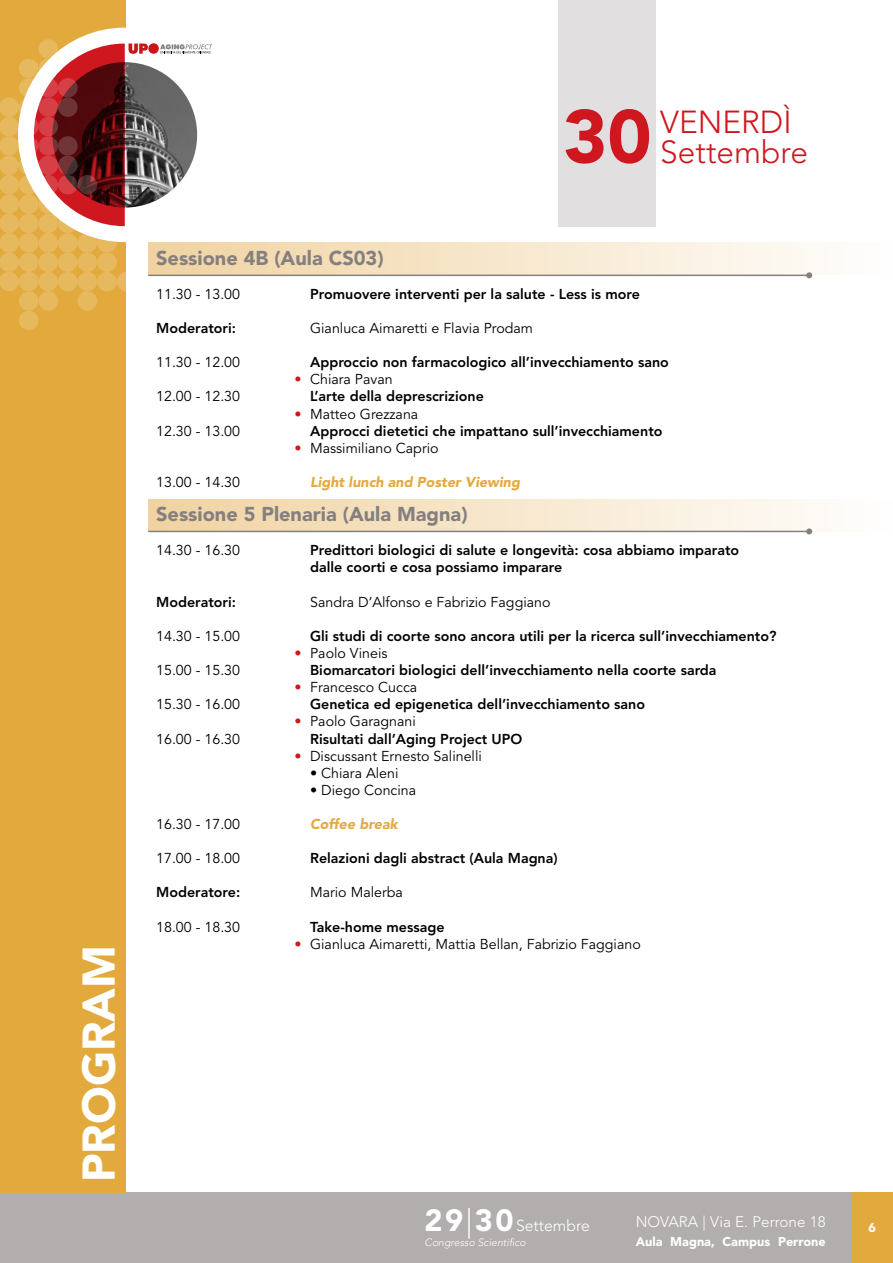
<style>
.page{position:relative;width:893px;height:1263px;background:#fff}
.page>*{position:absolute;margin:0;border:0;box-sizing:border-box;transform-origin:0 0}
.t1{font:900 74.7px "Avenir LT Pro";color:#cf1720}
.t2{font:900 45.45px "Avenir LT Pro";color:#fff}
.t3{font:300 31.65px "Avenir LT Pro";color:#cf1720}
.t4{font:900 19.95px "Avenir LT Pro";color:#858080}
.t5{font:300 15.75px "Avenir LT Pro";color:#fff}
.t6{font:300 15.15px "Avenir LT Pro";color:#fff}
.t7{font:800 14.25px/17.1px "Avenir LT Pro";color:#000}
.t8{font:14.25px "Avenir LT Pro";color:#000}
.t9{font:italic 900 14.25px "Avenir LT Pro";color:#e2aa3d}
.t10{font:900 12.6px "Avenir LT Pro";color:#fff}
.t11{font:italic 300 10.5px "Avenir LT Pro";color:#fff}
.s1{color:#cf1720}
.s2{font-weight:900;font-size:30.6px}
.s3{font-size:30.6px}
</style>
<div class="page">
<div style="left:0;top:1192px;width:893px;height:71px;background:#b3aeae"></div>
<div style="left:0;top:0;width:125px;height:1192px;background:#e2aa3d"></div>
<div style="left:18px;top:28px;width:214px;height:214px;background:#fff;border-radius:50%"></div>
<svg style="left:38px;top:39px;width:20px;height:20px"></svg>
<div style="left:38px;top:214px;width:20px;height:19px;background:#e7b95f;border-radius:50%"></div>
<div style="left:38px;top:233px;width:20px;height:20px;background:#e7b95f;border-radius:50%"></div>
<div style="left:38px;top:253px;width:20px;height:19px;background:#e7b95f;border-radius:50%"></div>
<div style="left:38px;top:272px;width:20px;height:19px;background:#e7b95f;border-radius:50%"></div>
<svg style="left:58px;top:214px;width:20px;height:19px"></svg>
<div style="left:58px;top:233px;width:20px;height:20px;background:#e7b95f;border-radius:50%"></div>
<div style="left:58px;top:253px;width:20px;height:19px;background:#e7b95f;border-radius:50%"></div>
<div style="left:58px;top:272px;width:20px;height:19px;background:#e7b95f;border-radius:50%"></div>
<svg style="left:78px;top:233px;width:19px;height:20px"></svg>
<div style="left:78px;top:253px;width:19px;height:19px;background:#e7b95f;border-radius:50%"></div>
<div style="left:78px;top:272px;width:19px;height:19px;background:#e7b95f;border-radius:50%"></div>
<div style="left:78px;top:291px;width:19px;height:20px;background:#e7b95f;border-radius:50%"></div>
<svg style="left:97px;top:233px;width:20px;height:20px"></svg>
<div style="left:97px;top:253px;width:20px;height:19px;background:#e7b95f;border-radius:50%"></div>
<div style="left:97px;top:272px;width:20px;height:19px;background:#e7b95f;border-radius:50%"></div>
<svg style="left:117px;top:272px;width:19px;height:19px"></svg>
<div style="left:38px;top:291px;width:20px;height:20px;background:#e7b95f;border-radius:50%"></div>
<div style="left:19px;top:59px;width:19px;height:19px;background:#e7b95f;border-radius:50%"></div>
<svg style="left:19px;top:78px;width:19px;height:19px"></svg>
<div style="left:19px;top:97px;width:19px;height:20px;background:#fff;border-radius:50%"></div>
<svg style="left:19px;top:156px;width:19px;height:19px"></svg>
<svg style="left:19px;top:175px;width:19px;height:19px"></svg>
<div style="left:19px;top:194px;width:19px;height:20px;background:#e7b95f;border-radius:50%"></div>
<div style="left:19px;top:214px;width:19px;height:19px;background:#e7b95f;border-radius:50%"></div>
<div style="left:19px;top:233px;width:19px;height:20px;background:#e7b95f;border-radius:50%"></div>
<div style="left:19px;top:253px;width:19px;height:19px;background:#e7b95f;border-radius:50%"></div>
<div style="left:19px;top:272px;width:19px;height:19px;background:#e7b95f;border-radius:50%"></div>
<div style="left:19px;top:291px;width:19px;height:20px;background:#e7b95f;border-radius:50%"></div>
<div style="left:0;top:97px;width:19px;height:20px;background:#e7b95f;border-radius:50%"></div>
<div style="left:0;top:117px;width:19px;height:19px;background:#e7b95f;border-radius:50%"></div>
<div style="left:0;top:136px;width:19px;height:20px;background:#e7b95f;border-radius:50%"></div>
<div style="left:0;top:156px;width:19px;height:19px;background:#e7b95f;border-radius:50%"></div>
<div style="left:0;top:175px;width:19px;height:19px;background:#e7b95f;border-radius:50%"></div>
<div style="left:0;top:194px;width:19px;height:20px;background:#e7b95f;border-radius:50%"></div>
<div style="left:0;top:214px;width:19px;height:19px;background:#e7b95f;border-radius:50%"></div>
<div style="left:0;top:233px;width:19px;height:20px;background:#e7b95f;border-radius:50%"></div>
<div style="left:0;top:253px;width:19px;height:19px;background:#e7b95f;border-radius:50%"></div>
<div style="left:0;top:272px;width:19px;height:19px;background:#e7b95f;border-radius:50%"></div>
<div style="left:19px;top:311px;width:19px;height:19px;background:#e7b95f;border-radius:50%"></div>
<div style="left:851px;top:1192px;width:42px;height:71px;background:#e2aa3d"></div>
<svg style="left:34px;top:44px;width:178px;height:182px"></svg>
<div style="left:148px;top:499px;width:744px;height:32px;background:linear-gradient(to right,#f1d2a0,#fefefe)"></div>
<hr style="left:148px;top:531px;width:661px;height:1px;background:#858080">
<svg style="left:806px;top:528px;width:6px;height:6px"></svg>
<div style="left:148px;top:242px;width:744px;height:33px;background:linear-gradient(to right,#f1d2a0,#fefefe)"></div>
<div style="left:559px;top:0;width:97px;height:226px;background:#e2dfe0"></div>
<hr style="left:148px;top:275px;width:661px;height:1px;background:#858080">
<svg style="left:806px;top:272px;width:6px;height:6px"></svg>
<h2 class="t2" style="left:72px;top:1182px;width:239px;rotate:-90deg">PROGRAM</h2>
<h1 class="t1" style="left:563px;top:92px;width:90px">30</h1>
<h3 class="t3" style="left:660px;top:104px;width:133px">VENERDÌ</h3>
<h3 class="t3" style="left:660px;top:133px;width:149px">Settembre</h3>
<h3 class="t4" style="left:156px;top:246px;width:229px">Sessione 4B (Aula CS03)</h3>
<p class="t8" style="left:156px;top:285px;width:85px">11.30 - 13.00</p>
<p class="t7" style="left:310px;top:285px;width:331px">Promuovere interventi per la salute - Less is more</p>
<p class="t7" style="left:156px;top:320px;width:81px">Moderatori:</p>
<p class="t8" style="left:310px;top:320px;width:224px">Gianluca Aimaretti e Flavia Prodam</p>
<p class="t8" style="left:156px;top:354px;width:85px">11.30 - 12.00</p>
<p class="t7" style="left:310px;top:354px;width:360px">Approccio non farmacologico all’invecchiamento sano</p>
<p class="t8" style="left:294px;top:371px;width:100px"><span class="s1">•</span> Chiara Pavan</p>
<p class="t8" style="left:156px;top:388px;width:85px">12.00 - 12.30</p>
<p class="t7" style="left:310px;top:388px;width:175px">L’arte della deprescrizione</p>
<p class="t8" style="left:294px;top:405px;width:125px"><span class="s1">•</span> Matteo Grezzana</p>
<p class="t8" style="left:156px;top:422px;width:85px">12.30 - 13.00</p>
<p class="t7" style="left:310px;top:422px;width:354px">Approcci dietetici che impattano sull’invecchiamento</p>
<p class="t8" style="left:294px;top:439px;width:146px"><span class="s1">•</span> Massimiliano Caprio</p>
<p class="t8" style="left:156px;top:474px;width:85px">13.00 - 14.30</p>
<p class="t9" style="left:310px;top:473px;width:211px">Light lunch and Poster Viewing</p>
<h3 class="t4" style="left:156px;top:502px;width:313px">Sessione 5 Plenaria (Aula Magna)</h3>
<p class="t8" style="left:156px;top:542px;width:85px">14.30 - 16.30</p>
<p class="t7" style="left:310px;top:542px;width:431px">Predittori biologici di salute e longevità: cosa abbiamo imparato dalle coorti e cosa possiamo imparare</p>
<p class="t7" style="left:156px;top:593px;width:81px">Moderatori:</p>
<p class="t8" style="left:310px;top:593px;width:242px">Sandra D’Alfonso e Fabrizio Faggiano</p>
<p class="t8" style="left:156px;top:627px;width:85px">14.30 - 15.00</p>
<p class="t7" style="left:310px;top:627px;width:468px">Gli studi di coorte sono ancora utili per la ricerca sull’invecchiamento?</p>
<p class="t8" style="left:294px;top:645px;width:95px"><span class="s1">•</span> Paolo Vineis</p>
<p class="t8" style="left:156px;top:662px;width:85px">15.00 - 15.30</p>
<p class="t7" style="left:310px;top:662px;width:408px">Biomarcatori biologici dell’invecchiamento nella coorte sarda</p>
<p class="t8" style="left:294px;top:679px;width:124px"><span class="s1">•</span> Francesco Cucca</p>
<p class="t8" style="left:156px;top:696px;width:85px">15.30 - 16.00</p>
<p class="t7" style="left:310px;top:696px;width:336px">Genetica ed epigenetica dell’invecchiamento sano</p>
<p class="t8" style="left:294px;top:713px;width:123px"><span class="s1">•</span> Paolo Garagnani</p>
<p class="t8" style="left:156px;top:730px;width:85px">16.00 - 16.30</p>
<p class="t7" style="left:310px;top:730px;width:214px">Risultati dall’Aging Project UPO</p>
<p class="t8" style="left:294px;top:747px;width:189px"><span class="s1">•</span> Discussant Ernesto Salinelli</p>
<p class="t8" style="left:310px;top:764px;width:90px">• Chiara Aleni</p>
<p class="t8" style="left:310px;top:781px;width:108px">• Diego Concina</p>
<p class="t8" style="left:156px;top:816px;width:85px">16.30 - 17.00</p>
<p class="t9" style="left:310px;top:815px;width:89px">Coffee break</p>
<p class="t8" style="left:156px;top:850px;width:85px">17.00 - 18.00</p>
<p class="t7" style="left:310px;top:850px;width:249px">Relazioni dagli abstract (Aula Magna)</p>
<p class="t7" style="left:156px;top:884px;width:86px">Moderatore:</p>
<p class="t8" style="left:310px;top:884px;width:94px">Mario Malerba</p>
<p class="t8" style="left:156px;top:918px;width:85px">18.00 - 18.30</p>
<p class="t7" style="left:310px;top:918px;width:136px">Take-home message</p>
<p class="t8" style="left:294px;top:935px;width:348px"><span class="s1">•</span> Gianluca Aimaretti, Mattia Bellan, Fabrizio Faggiano</p>
<p class="t5" style="left:425px;top:1217px;width:167px"><span class="s2">29</span><span class="s3">|</span><span class="s2">30</span>Settembre</p>
<p class="t11" style="left:425px;top:1236px;width:103px">Congresso Scientifico</p>
<p class="t6" style="left:636px;top:1213px;width:191px">NOVARA | Via E. Perrone 18</p>
<p class="t10" style="left:636px;top:1234px;width:191px">Aula Magna, Campus Perrone</p>
<p class="t10" style="left:868px;top:1220px;width:9px">6</p>
</div>
